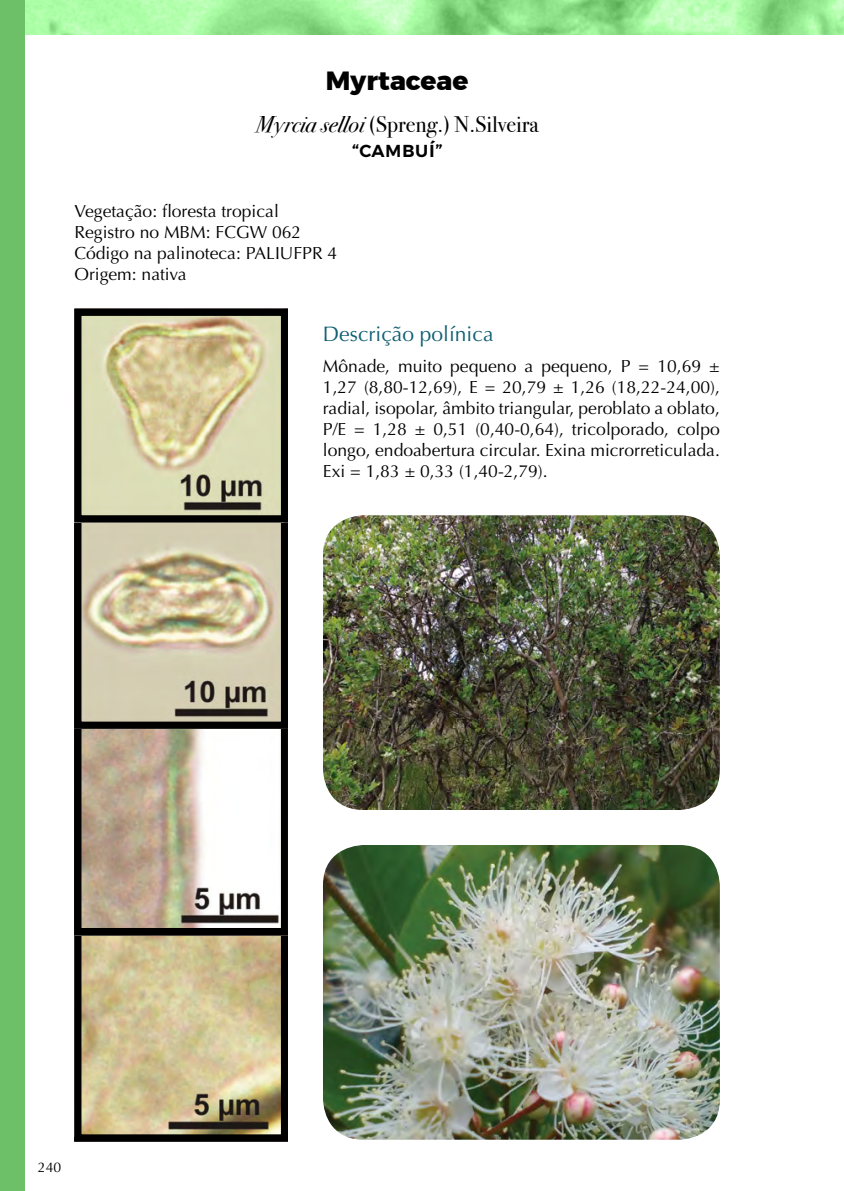
<style>
.page{position:relative;width:844px;height:1191px;background:#fff}
.page>*{position:absolute;margin:0;border:0;box-sizing:border-box;transform-origin:0 0}
.t1{font:800 26.25px "Montserrat";color:#000}
.t2{font:22.75px "Bodoni Svty Two ITCTT";color:#000}
.t3{font:21px "Optima";color:#116072}
.t4{font:500 21px "Montserrat";color:#000}
.t5{font:17.5px/21px "Optima";color:#000;text-align:justify}
.t6{font:14px "Optima";color:#000}
.s1{font-style:italic}
</style>
<div class="page">
<hr style="left:843px;top:0;width:1px;height:35px;background:#6dc067">
<svg style="left:25px;top:0;width:818px;height:35px;background:#9eec98"></svg>
<div style="left:0;top:0;width:25px;height:1191px;background:#6dc067"></div>
<img style="left:323px;top:845px;width:396px;height:294px">
<img style="left:323px;top:515px;width:396px;height:295px">
<img style="left:82px;top:936px;width:198px;height:197px">
<div style="left:74px;top:928px;width:214px;height:213px;border:7px solid #000"></div>
<img style="left:82px;top:729px;width:198px;height:198px">
<div style="left:74px;top:721px;width:214px;height:214px;border:7px solid #000"></div>
<img style="left:82px;top:523px;width:198px;height:197px">
<div style="left:74px;top:515px;width:214px;height:213px;border:7px solid #000"></div>
<img style="left:82px;top:317px;width:198px;height:197px">
<div style="left:74px;top:309px;width:214px;height:213px;border:7px solid #000"></div>
<h1 class="t1" style="left:326px;top:59px;width:144px">Myrtaceae</h1>
<h2 class="t2" style="left:255px;top:106px;width:284px"><span class="s1">Myrcia selloi</span> (Spreng.) N.Silveira</h2>
<p class="t4" style="left:351px;top:133px;width:92px">“CAMBUÍ”</p>
<p class="t5" style="left:74px;top:201px;width:264px;text-align:left">Vegetação: floresta tropical<br>Registro no MBM: FCGW 062<br>Código na palinoteca: PALIUFPR 4<br>Origem: nativa</p>
<p class="t3" style="left:323px;top:322px;width:172px">Descrição polínica</p>
<p class="t5" style="left:323px;top:356px;width:398px">Mônade, muito pequeno a pequeno, P = 10,69 ± 1,27 (8,80-12,69), E = 20,79 ± 1,26 (18,22-24,00), radial, isopolar, âmbito triangular, peroblato a oblato, P/E = 1,28 ± 0,51 (0,40-0,64), tricolporado, colpo longo, endoabertura circular. Exina microrreticulada.<br>Exi = 1,83 ± 0,33 (1,40-2,79).</p>
<p class="t6" style="left:38px;top:1158px;width:25px">240</p>
</div>
